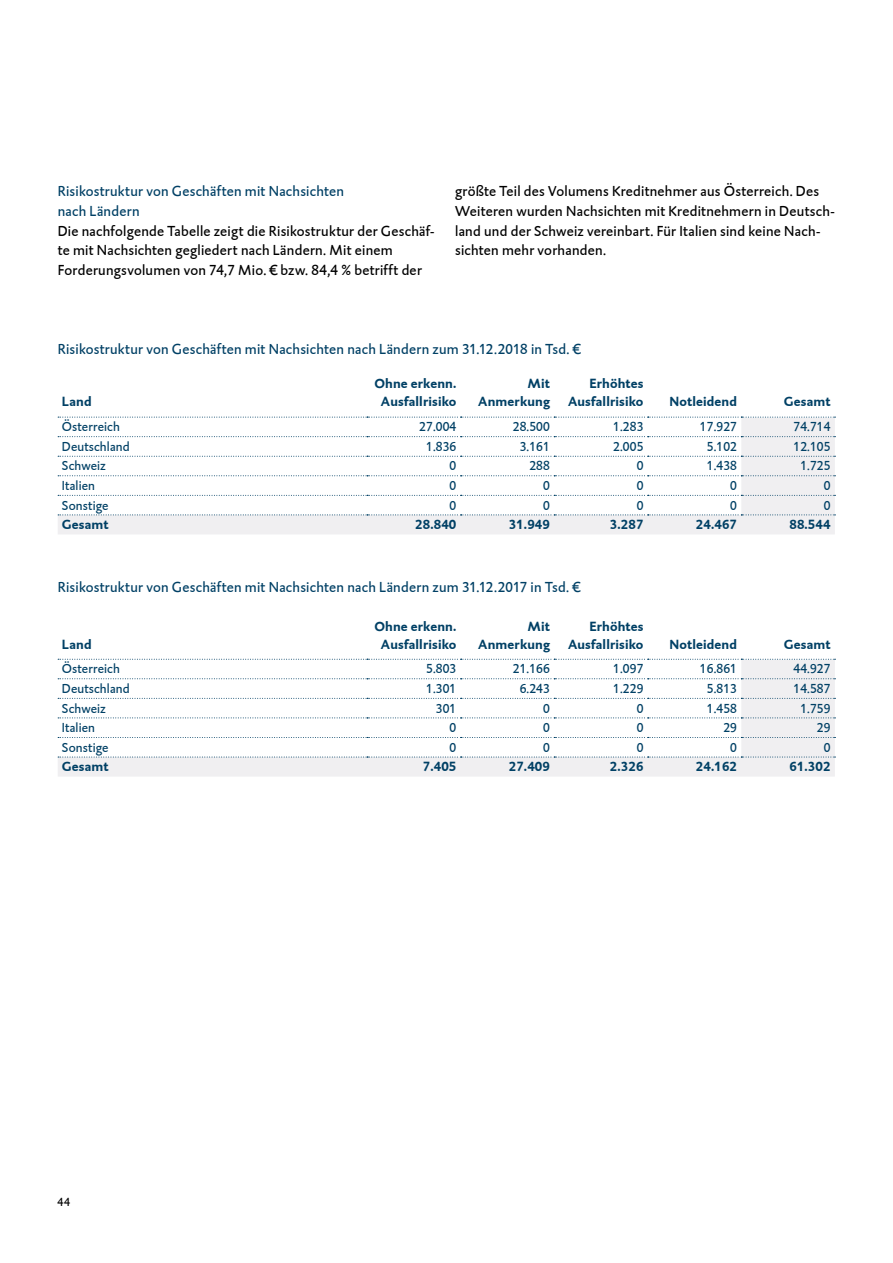
<style>
.page{position:relative;width:893px;height:1263px;background:#fff}
.page>*{position:absolute;margin:0;border:0;box-sizing:border-box;transform-origin:0 0}
.t1{font:15px/19.8px "DTL Caspari T";letter-spacing:.015em;color:#000}
.t2{font:15px/19.8px "DTL Caspari T";letter-spacing:.015em;color:#004065}
.t3{font:13.5px "DTL Caspari T";letter-spacing:.01em;color:#004065}
.t4{font:700 13.5px/18px "DTL Caspari T";letter-spacing:.01em;color:#004065;text-align:right}
.t5{font:12px "DTL Caspari T";color:#000}
</style>
<div class="page">
<svg style="left:58px;top:418px;width:777px;height:116px"></svg>
<svg style="left:58px;top:417px;width:777px;height:1px"></svg>
<svg style="left:58px;top:436px;width:777px;height:1px"></svg>
<svg style="left:58px;top:456px;width:777px;height:1px"></svg>
<svg style="left:58px;top:475px;width:777px;height:1px"></svg>
<svg style="left:58px;top:495px;width:777px;height:1px"></svg>
<svg style="left:58px;top:514px;width:777px;height:1px"></svg>
<svg style="left:58px;top:660px;width:777px;height:116px"></svg>
<svg style="left:58px;top:659px;width:777px;height:1px"></svg>
<svg style="left:58px;top:678px;width:777px;height:1px"></svg>
<svg style="left:58px;top:698px;width:777px;height:1px"></svg>
<svg style="left:58px;top:717px;width:777px;height:1px"></svg>
<svg style="left:58px;top:737px;width:777px;height:1px"></svg>
<svg style="left:58px;top:757px;width:777px;height:1px"></svg>
<p class="t2" style="left:58px;top:181px;width:288px">Risikostruktur von Geschäften mit Nachsichten nach Ländern</p>
<p class="t1" style="left:58px;top:221px;width:378px">Die nachfolgende Tabelle zeigt die Risikostruktur der Geschäf&shy;te mit Nachsichten gegliedert nach Ländern. Mit einem<br>Forderungsvolumen von 74,7 Mio. € bzw. 84,4 % betrifft der</p>
<p class="t1" style="left:455px;top:181px;width:381px">größte Teil des Volumens Kreditnehmer aus Österreich. Des Weiteren wurden Nachsichten mit Kreditnehmern in Deutsch&shy;land und der Schweiz vereinbart. Für Italien sind keine Nach&shy;sichten mehr vorhanden.</p>
<p class="t2" style="left:58px;top:339px;width:524px">Risikostruktur von Geschäften mit Nachsichten nach Ländern zum 31.12.2018 in Tsd. €</p>
<p class="t4" style="left:62px;top:392px;width:31px">Land</p>
<p class="t4" style="left:374px;top:374px;width:83px;text-align:center">Ohne erkenn.<br>Ausfallrisiko</p>
<p class="t4" style="left:478px;top:374px;width:74px">Mit<br>Anmerkung</p>
<p class="t4" style="left:568px;top:374px;width:77px">Erhöhtes<br>Ausfallrisiko</p>
<p class="t4" style="left:669px;top:392px;width:69px">Notleidend</p>
<p class="t4" style="left:784px;top:392px;width:48px">Gesamt</p>
<p class="t3" style="left:62px;top:418px;width:59px">Österreich</p>
<p class="t3" style="left:419px;top:418px;width:39px">27.004</p>
<p class="t3" style="left:513px;top:418px;width:39px">28.500</p>
<p class="t3" style="left:613px;top:418px;width:32px">1.283</p>
<p class="t3" style="left:700px;top:418px;width:39px">17.927</p>
<p class="t3" style="left:793px;top:418px;width:39px">74.714</p>
<p class="t3" style="left:62px;top:438px;width:69px">Deutschland</p>
<p class="t3" style="left:426px;top:438px;width:32px">1.836</p>
<p class="t3" style="left:520px;top:438px;width:32px">3.161</p>
<p class="t3" style="left:613px;top:438px;width:32px">2.005</p>
<p class="t3" style="left:707px;top:438px;width:32px">5.102</p>
<p class="t3" style="left:793px;top:438px;width:39px">12.105</p>
<p class="t3" style="left:62px;top:457px;width:46px">Schweiz</p>
<p class="t3" style="left:450px;top:457px;width:8px">0</p>
<p class="t3" style="left:529px;top:457px;width:22px">288</p>
<p class="t3" style="left:637px;top:457px;width:8px">0</p>
<p class="t3" style="left:707px;top:457px;width:32px">1.438</p>
<p class="t3" style="left:800px;top:457px;width:32px">1.725</p>
<p class="t3" style="left:62px;top:477px;width:35px">Italien</p>
<p class="t3" style="left:450px;top:477px;width:8px">0</p>
<p class="t3" style="left:543px;top:477px;width:8px">0</p>
<p class="t3" style="left:637px;top:477px;width:8px">0</p>
<p class="t3" style="left:730px;top:477px;width:8px">0</p>
<p class="t3" style="left:824px;top:477px;width:8px">0</p>
<p class="t3" style="left:62px;top:496px;width:48px">Sonstige</p>
<p class="t3" style="left:450px;top:496px;width:8px">0</p>
<p class="t3" style="left:543px;top:496px;width:8px">0</p>
<p class="t3" style="left:637px;top:496px;width:8px">0</p>
<p class="t3" style="left:730px;top:496px;width:8px">0</p>
<p class="t3" style="left:824px;top:496px;width:8px">0</p>
<p class="t4" style="left:62px;top:515px;width:48px">Gesamt</p>
<p class="t4" style="left:415px;top:515px;width:43px">28.840</p>
<p class="t4" style="left:509px;top:515px;width:43px">31.949</p>
<p class="t4" style="left:610px;top:515px;width:35px">3.287</p>
<p class="t4" style="left:696px;top:515px;width:43px">24.467</p>
<p class="t4" style="left:789px;top:515px;width:43px">88.544</p>
<p class="t2" style="left:58px;top:577px;width:524px">Risikostruktur von Geschäften mit Nachsichten nach Ländern zum 31.12.2017 in Tsd. €</p>
<p class="t4" style="left:62px;top:635px;width:31px">Land</p>
<p class="t4" style="left:374px;top:617px;width:83px;text-align:center">Ohne erkenn.<br>Ausfallrisiko</p>
<p class="t4" style="left:478px;top:617px;width:74px">Mit<br>Anmerkung</p>
<p class="t4" style="left:568px;top:617px;width:77px">Erhöhtes<br>Ausfallrisiko</p>
<p class="t4" style="left:669px;top:635px;width:69px">Notleidend</p>
<p class="t4" style="left:784px;top:635px;width:48px">Gesamt</p>
<p class="t3" style="left:62px;top:660px;width:59px">Österreich</p>
<p class="t3" style="left:426px;top:660px;width:32px">5.803</p>
<p class="t3" style="left:513px;top:660px;width:39px">21.166</p>
<p class="t3" style="left:613px;top:660px;width:32px">1.097</p>
<p class="t3" style="left:700px;top:660px;width:39px">16.861</p>
<p class="t3" style="left:793px;top:660px;width:39px">44.927</p>
<p class="t3" style="left:62px;top:680px;width:69px">Deutschland</p>
<p class="t3" style="left:426px;top:680px;width:32px">1.301</p>
<p class="t3" style="left:520px;top:680px;width:32px">6.243</p>
<p class="t3" style="left:613px;top:680px;width:32px">1.229</p>
<p class="t3" style="left:707px;top:680px;width:32px">5.813</p>
<p class="t3" style="left:793px;top:680px;width:39px">14.587</p>
<p class="t3" style="left:62px;top:699px;width:46px">Schweiz</p>
<p class="t3" style="left:436px;top:699px;width:22px">301</p>
<p class="t3" style="left:543px;top:699px;width:8px">0</p>
<p class="t3" style="left:637px;top:699px;width:8px">0</p>
<p class="t3" style="left:707px;top:699px;width:32px">1.458</p>
<p class="t3" style="left:800px;top:699px;width:32px">1.759</p>
<p class="t3" style="left:62px;top:719px;width:35px">Italien</p>
<p class="t3" style="left:450px;top:719px;width:8px">0</p>
<p class="t3" style="left:543px;top:719px;width:8px">0</p>
<p class="t3" style="left:637px;top:719px;width:8px">0</p>
<p class="t3" style="left:723px;top:719px;width:15px">29</p>
<p class="t3" style="left:817px;top:719px;width:15px">29</p>
<p class="t3" style="left:62px;top:739px;width:48px">Sonstige</p>
<p class="t3" style="left:450px;top:739px;width:8px">0</p>
<p class="t3" style="left:543px;top:739px;width:8px">0</p>
<p class="t3" style="left:637px;top:739px;width:8px">0</p>
<p class="t3" style="left:730px;top:739px;width:8px">0</p>
<p class="t3" style="left:824px;top:739px;width:8px">0</p>
<p class="t4" style="left:62px;top:757px;width:48px">Gesamt</p>
<p class="t4" style="left:423px;top:757px;width:35px">7.405</p>
<p class="t4" style="left:509px;top:757px;width:43px">27.409</p>
<p class="t4" style="left:610px;top:757px;width:35px">2.326</p>
<p class="t4" style="left:696px;top:757px;width:43px">24.162</p>
<p class="t4" style="left:789px;top:757px;width:43px">61.302</p>
<p class="t5" style="left:57px;top:1194px;width:14px">44</p>
<p class="t5" style="left:57px;top:1194px;width:20px">154</p>
</div>
